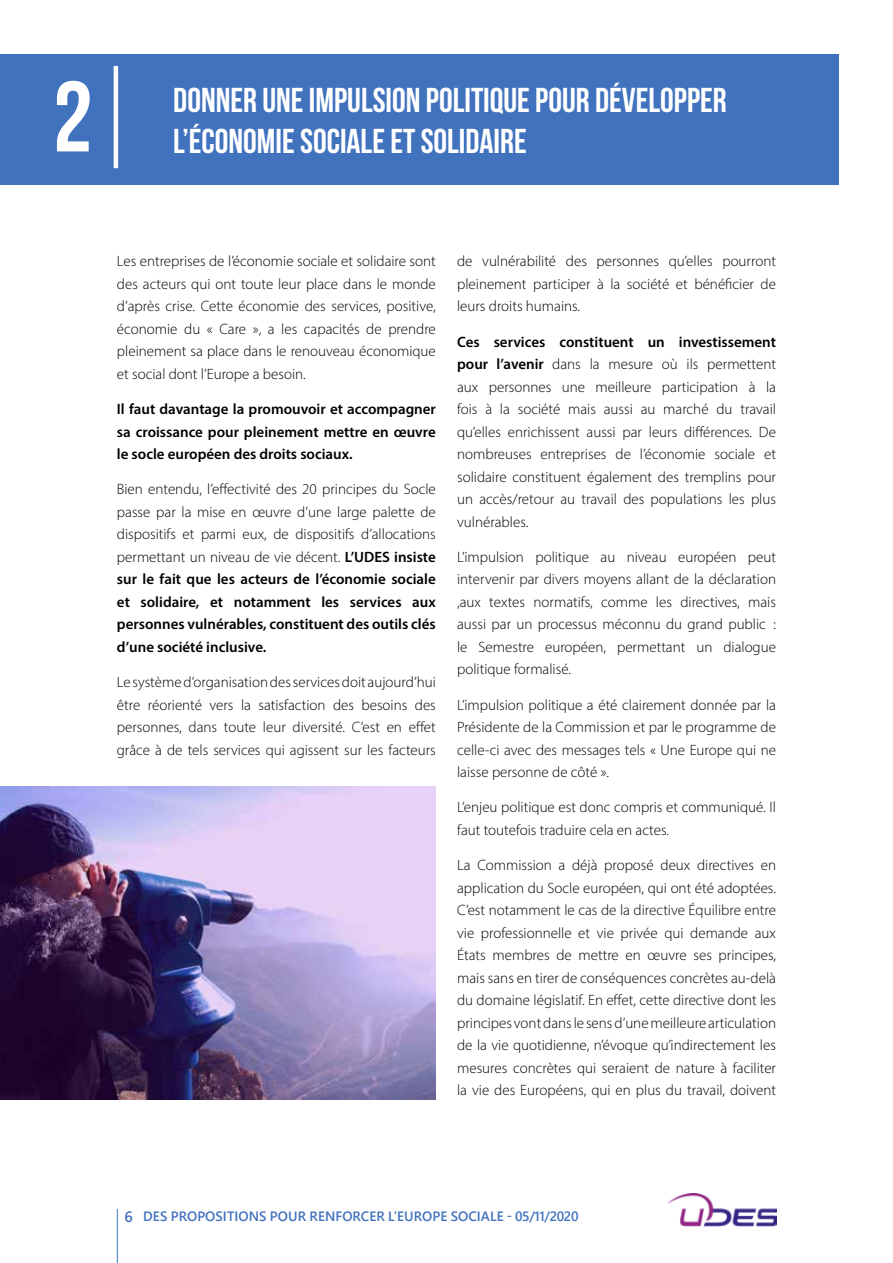
<style>
.page{position:relative;width:893px;height:1263px;background:#fff}
.page>*{position:absolute;margin:0;border:0;box-sizing:border-box;transform-origin:0 0}
.t1{font:700 99.9px "Bebas Neue";color:#fff}
.t2{font:700 34.5px "Bebas Neue";color:#fff}
.t3{font:300 15px/22.5px "Myriad Pro";color:#000;text-align:justify}
.t4{font:600 15px/22.5px "Myriad Pro";color:#000;text-align:justify}
.t5{font:600 13.5px "Segoe UI";letter-spacing:.005em;color:#4172be}
.s1{font-weight:600}
.s2{font-size:15px}
</style>
<div class="page">
<hr style="left:117px;top:1209px;width:1px;height:54px;background:#4172be">
<img style="left:667px;top:1193px;width:109px;height:33px">
<div style="left:0;top:54px;width:839px;height:131px;background:#4172be"></div>
<hr style="left:114px;top:66px;width:4px;height:102px;background:#fff">
<img style="left:0;top:787px;width:436px;height:312px">
<h1 class="t1" style="left:53px;top:62px;width:41px">2</h1>
<h2 class="t2" style="left:173px;top:81px;width:555px">DONNER UNE IMPULSION POLITIQUE POUR DÉVELOPPER</h2>
<h2 class="t2" style="left:173px;top:122px;width:355px">L’ÉCONOMIE SOCIALE ET SOLIDAIRE</h2>
<p class="t3" style="left:117px;top:250px;width:320px">Les entreprises de l’économie sociale et solidaire sont des acteurs qui ont toute leur place dans le monde d’après crise. Cette économie des services, positive, économie du « Care », a les capacités de prendre pleinement sa place dans le renouveau économique et social dont l’Europe a besoin.</p>
<p class="t4" style="left:117px;top:397px;width:320px">Il faut davantage la promouvoir et accompagner sa croissance pour pleinement mettre en œuvre le socle européen des droits sociaux.</p>
<p class="t3" style="left:117px;top:478px;width:320px">Bien entendu, l’effectivité des 20 principes du Socle passe par la mise en œuvre d’une large palette de dispositifs et parmi eux, de dispositifs d’allocations permettant un niveau de vie décent. <span class="s1">L’UDES insiste sur le fait que les acteurs de l’économie sociale et solidaire, et notamment les services aux personnes vulnérables, constituent des outils clés d’une société inclusive.</span></p>
<p class="t3" style="left:117px;top:671px;width:320px">Le système d’organisation des services doit aujourd’hui être réorienté vers la satisfaction des besoins des personnes, dans toute leur diversité. C’est en effet grâce à de tels services qui agissent sur les facteurs</p>
<p class="t3" style="left:457px;top:250px;width:320px">de vulnérabilité des personnes qu’elles pourront pleinement participer à la société et bénéficier de leurs droits humains.</p>
<p class="t3" style="left:457px;top:330px;width:320px"><span class="s1">Ces services constituent un investissement pour l’avenir</span> dans la mesure où ils permettent aux personnes une meilleure participation à la fois à la société mais aussi au marché du travail qu’elles enrichissent aussi par leurs différences. De nombreuses entreprises de l’économie sociale et solidaire constituent également des tremplins pour un accès/retour au travail des populations les plus vulnérables.</p>
<p class="t3" style="left:457px;top:545px;width:320px">L’impulsion politique au niveau européen peut intervenir par divers moyens allant de la déclaration ,aux textes normatifs, comme les directives, mais aussi par un processus méconnu du grand public : le Semestre européen, permettant un dialogue politique formalisé.</p>
<p class="t3" style="left:457px;top:693px;width:320px">L’impulsion politique a été clairement donnée par la Présidente de la Commission et par le programme de celle-ci avec des messages tels « Une Europe qui ne laisse personne de côté ».</p>
<p class="t3" style="left:457px;top:796px;width:320px">L’enjeu politique est donc compris et communiqué. Il faut toutefois traduire cela en actes.</p>
<p class="t3" style="left:457px;top:854px;width:320px">La Commission a déjà proposé deux directives en application du Socle européen, qui ont été adoptées.<br>C’est notamment le cas de la directive Équilibre entre vie professionnelle et vie privée qui demande aux États membres de mettre en œuvre ses principes, mais sans en tirer de conséquences concrètes au-delà du domaine législatif. En effet, cette directive dont les principes vont dans le sens d’une meilleure articulation de la vie quotidienne, n’évoque qu’indirectement les mesures concrètes qui seraient de nature à faciliter la vie des Européens, qui en plus du travail, doivent</p>
<p class="t5" style="left:124px;top:1203px;width:456px"><span class="s2">6</span> DES PROPOSITIONS POUR RENFORCER L’EUROPE SOCIALE - 05/11/2020</p>
</div>
